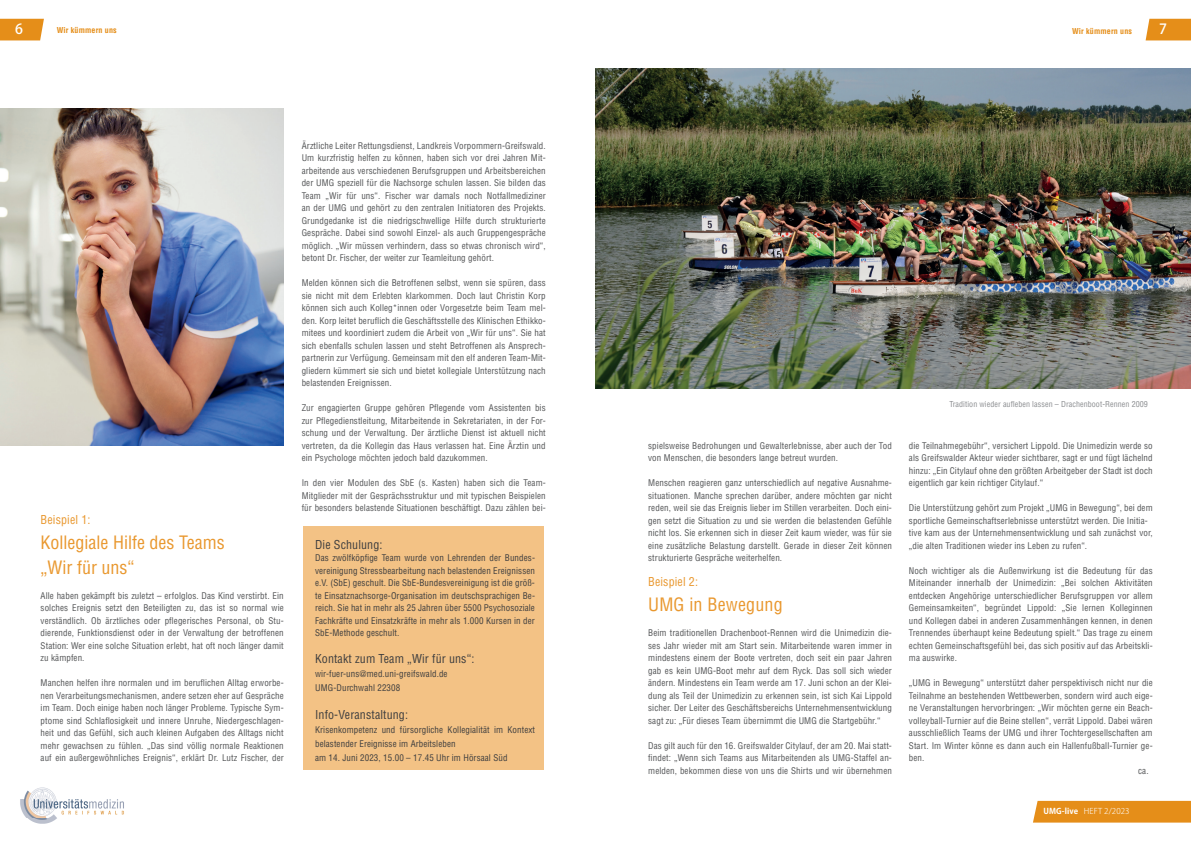
<style>
.page{position:relative;width:1191px;height:842px;background:#fff}
.page>*{position:absolute;margin:0;border:0;box-sizing:border-box;transform-origin:0 0}
.t1{font:condensed 18px/25px "Helvetica";color:#e9982f}
.t2{font:500 14px "Koz Go Pr 6 N";color:#fff}
.t3{font:condensed 12px "Helvetica";letter-spacing:.01em;color:#3e3e3f}
.t4{font:condensed 12px "Helvetica";letter-spacing:.01em;color:#e9982f}
.t5{font:condensed 9px/12.5px "Helvetica";letter-spacing:.01em;color:#545557;text-align:justify}
.t6{font:condensed 9px/12.5px "Helvetica";letter-spacing:.01em;color:#3e3e3f}
.t7{font:condensed 8px "Helvetica";letter-spacing:.01em;color:#8b8d90}
.t8{font:700 condensed 8px "Helvetica";letter-spacing:.02em;color:#e58e19}
.t9{font:300 8px "Koz Go Pr 6 N";letter-spacing:.01em;color:#fff}
.s1{font-weight:700}
</style>
<div class="page">
<img style="left:20px;top:787px;width:104px;height:37px">
<svg style="left:1145px;top:19px;width:46px;height:21px"></svg>
<svg style="left:0;top:19px;width:44px;height:21px"></svg>
<div style="left:1033px;top:801px;width:158px;height:21px;background:#e58e19"></div>
<div style="left:303px;top:526px;width:241px;height:244px;background:#f3c285"></div>
<img style="left:595px;top:69px;width:596px;height:319px">
<img style="left:0;top:109px;width:284px;height:337px">
<h2 class="t2" style="left:15px;top:21px;width:9px">6</h2>
<p class="t8" style="left:57px;top:25px;width:62px">Wir kümmern uns</p>
<h3 class="t4" style="left:41px;top:512px;width:51px">Beispiel 1:</h3>
<h1 class="t1" style="left:41px;top:529px;width:186px">Kollegiale Hilfe des Teams „Wir für uns“</h1>
<p class="t5" style="left:41px;top:589px;width:245px">Alle haben gekämpft bis zuletzt – erfolglos. Das Kind verstirbt. Ein solches Ereignis setzt den Beteiligten zu, das ist so normal wie verständlich. Ob ärztliches oder pflegerisches Personal, ob Stu&shy;dierende, Funktionsdienst oder in der Verwaltung der betroffenen Station: Wer eine solche Situation erlebt, hat oft noch länger damit zu kämpfen.</p>
<p class="t5" style="left:41px;top:676px;width:245px">Manchen helfen ihre normalen und im beruflichen Alltag erworbe&shy;nen Verarbeitungsmechanismen, andere setzen eher auf Gespräche im Team. Doch einige haben noch länger Probleme. Typische Sym&shy;ptome sind Schlaflosigkeit und innere Unruhe, Niedergeschlagen&shy;heit und das Gefühl, sich auch kleinen Aufgaben des Alltags nicht mehr gewachsen zu fühlen. „Das sind völlig normale Reaktionen auf ein außergewöhnliches Ereignis“, erklärt Dr. Lutz Fischer, der</p>
<p class="t5" style="left:302px;top:139px;width:245px">Ärztliche Leiter Rettungsdienst, Landkreis Vorpommern-Greifswald.<br>Um kurzfristig helfen zu können, haben sich vor drei Jahren Mit&shy;arbeitende aus verschiedenen Berufsgruppen und Arbeitsbereichen der UMG speziell für die Nachsorge schulen lassen. Sie bilden das Team „Wir für uns“. Fischer war damals noch Notfallmediziner an der UMG und gehört zu den zentralen Initiatoren des Projekts.<br>Grundgedanke ist die niedrigschwellige Hilfe durch strukturierte Gespräche. Dabei sind sowohl Einzel- als auch Gruppengespräche möglich. „Wir müssen verhindern, dass so etwas chronisch wird“, betont Dr. Fischer, der weiter zur Teamleitung gehört.</p>
<p class="t5" style="left:302px;top:276px;width:245px">Melden können sich die Betroffenen selbst, wenn sie spüren, dass sie nicht mit dem Erlebten klarkommen. Doch laut Christin Korp können sich auch Kolleg*innen oder Vorgesetzte beim Team mel&shy;den. Korp leitet beruflich die Geschäftsstelle des Klinischen Ethikko&shy;mitees und koordiniert zudem die Arbeit von „Wir für uns“. Sie hat sich ebenfalls schulen lassen und steht Betroffenen als Ansprech&shy;partnerin zur Verfügung. Gemeinsam mit den elf anderen Team-Mit&shy;gliedern kümmert sie sich und bietet kollegiale Unterstützung nach belastenden Ereignissen.</p>
<p class="t5" style="left:302px;top:401px;width:245px">Zur engagierten Gruppe gehören Pflegende vom Assistenten bis zur Pflegedienstleitung, Mitarbeitende in Sekretariaten, in der For&shy;schung und der Verwaltung. Der ärztliche Dienst ist aktuell nicht vertreten, da die Kollegin das Haus verlassen hat. Eine Ärztin und ein Psychologe möchten jedoch bald dazukommen.</p>
<p class="t5" style="left:302px;top:476px;width:245px">In den vier Modulen des SbE (s. Kasten) haben sich die Team-Mitglieder mit der Gesprächsstruktur und mit typischen Beispielen für besonders belastende Situationen beschäftigt. Dazu zählen bei-</p>
<h3 class="t3" style="left:315px;top:537px;width:69px">Die Schulung:</h3>
<p class="t6" style="left:315px;top:551px;width:221px;text-align:justify">Das zwölfköpfige Team wurde von Lehrenden der Bundes&shy;vereinigung Stressbearbeitung nach belastenden Ereignissen e.V. (SbE) geschult. Die SbE-Bundesvereinigung ist die größ&shy;te Einsatznachsorge-Organisation im deutschsprachigen Be&shy;reich. Sie hat in mehr als 25 Jahren über 5500 Psychosoziale Fachkräfte und Einsatzkräfte in mehr als 1.000 Kursen in der SbE-Methode geschult.</p>
<h3 class="t3" style="left:315px;top:651px;width:161px">Kontakt zum Team „Wir für uns“:</h3>
<p class="t6" style="left:315px;top:666px;width:134px;line-height:14px">wir-fuer-uns@med.uni-greifswald.de<br>UMG-Durchwahl 22308</p>
<h3 class="t3" style="left:315px;top:707px;width:94px">Info-Veranstaltung:</h3>
<p class="t6" style="left:315px;top:722px;width:221px;line-height:14px">Krisenkompetenz und fürsorgliche Kollegialität im Kontext belastender Ereignisse im Arbeitsleben<br>am 14. Juni 2023, 15.00 – 17.45 Uhr im Hörsaal Süd</p>
<p class="t8" style="left:1072px;top:26px;width:62px">Wir kümmern uns</p>
<h2 class="t2" style="left:1159px;top:21px;width:9px">7</h2>
<p class="t5" style="left:648px;top:439px;width:245px">spielsweise Bedrohungen und Gewalterlebnisse, aber auch der Tod von Menschen, die besonders lange betreut wurden.</p>
<p class="t5" style="left:648px;top:476px;width:245px">Menschen reagieren ganz unterschiedlich auf negative Ausnahme&shy;situationen. Manche sprechen darüber, andere möchten gar nicht reden, weil sie das Ereignis lieber im Stillen verarbeiten. Doch eini&shy;gen setzt die Situation zu und sie werden die belastenden Gefühle nicht los. Sie erkennen sich in dieser Zeit kaum wieder, was für sie eine zusätzliche Belastung darstellt. Gerade in dieser Zeit können strukturierte Gespräche weiterhelfen.</p>
<h3 class="t4" style="left:648px;top:574px;width:51px">Beispiel 2:</h3>
<h1 class="t1" style="left:648px;top:592px;width:136px">UMG in Bewegung</h1>
<p class="t5" style="left:648px;top:626px;width:245px">Beim traditionellen Drachenboot-Rennen wird die Unimedizin die&shy;ses Jahr wieder mit am Start sein. Mitarbeitende waren immer in mindestens einem der Boote vertreten, doch seit ein paar Jahren gab es kein UMG-Boot mehr auf dem Ryck. Das soll sich wieder ändern. Mindestens ein Team werde am 17. Juni schon an der Klei&shy;dung als Teil der Unimedizin zu erkennen sein, ist sich Kai Lippold sicher. Der Leiter des Geschäftsbereichs Unternehmensentwicklung sagt zu: „Für dieses Team übernimmt die UMG die Startgebühr.“</p>
<p class="t5" style="left:648px;top:739px;width:245px">Das gilt auch für den 16. Greifswalder Citylauf, der am 20. Mai statt&shy;findet: „Wenn sich Teams aus Mitarbeitenden als UMG-Staffel an&shy;melden, bekommen diese von uns die Shirts und wir übernehmen</p>
<p class="t7" style="left:949px;top:399px;width:200px">Tradition wieder aufleben lassen – Drachenboot-Rennen 2009</p>
<p class="t5" style="left:909px;top:439px;width:245px">die Teilnahmegebühr“, versichert Lippold. Die Unimedizin werde so als Greifswalder Akteur wieder sichtbarer, sagt er und fügt lächelnd hinzu: „Ein Citylauf ohne den größten Arbeitgeber der Stadt ist doch eigentlich gar kein richtiger Citylauf.“</p>
<p class="t5" style="left:909px;top:501px;width:245px;text-align:left">Die Unterstützung gehört zum Projekt „UMG in Bewegung“, bei dem sportliche Gemeinschaftserlebnisse unterstützt werden. Die Initia&shy;tive kam aus der Unternehmensentwicklung und sah zunächst vor, „die alten Traditionen wieder ins Leben zu rufen“.</p>
<p class="t5" style="left:909px;top:564px;width:245px">Noch wichtiger als die Außenwirkung ist die Bedeutung für das Miteinander innerhalb der Unimedizin: „Bei solchen Aktivitäten entdecken Angehörige unterschiedlicher Berufsgruppen vor allem Gemeinsamkeiten“, begründet Lippold: „Sie lernen Kolleginnen und Kollegen dabei in anderen Zusammenhängen kennen, in denen Trennendes überhaupt keine Bedeutung spielt.“ Das trage zu einem echten Gemeinschaftsgefühl bei, das sich positiv auf das Arbeitskli&shy;ma auswirke.</p>
<p class="t5" style="left:909px;top:676px;width:245px">„UMG in Bewegung“ unterstützt daher perspektivisch nicht nur die</p>
<p class="t5" style="left:909px;top:689px;width:245px">Teilnahme an bestehenden Wettbewerben, sondern wird auch eige-</p>
<p class="t5" style="left:909px;top:701px;width:245px">ne Veranstaltungen hervorbringen: „Wir möchten gerne ein Beach-</p>
<p class="t5" style="left:909px;top:714px;width:245px">volleyball-Turnier auf die Beine stellen“, verrät Lippold. Dabei wären</p>
<p class="t5" style="left:909px;top:726px;width:245px">ausschließlich Teams der UMG und ihrer Tochtergesellschaften am</p>
<p class="t5" style="left:909px;top:739px;width:245px">Start. Im Winter könne es dann auch ein Hallenfußball-Turnier ge-</p>
<p class="t5" style="left:909px;top:751px;width:17px">ben.</p>
<p class="t5" style="left:1138px;top:764px;width:12px">ca.</p>
<p class="t9" style="left:1043px;top:807px;width:88px"><span class="s1">UMG-live</span> HEFT 2/2023</p>
</div>
